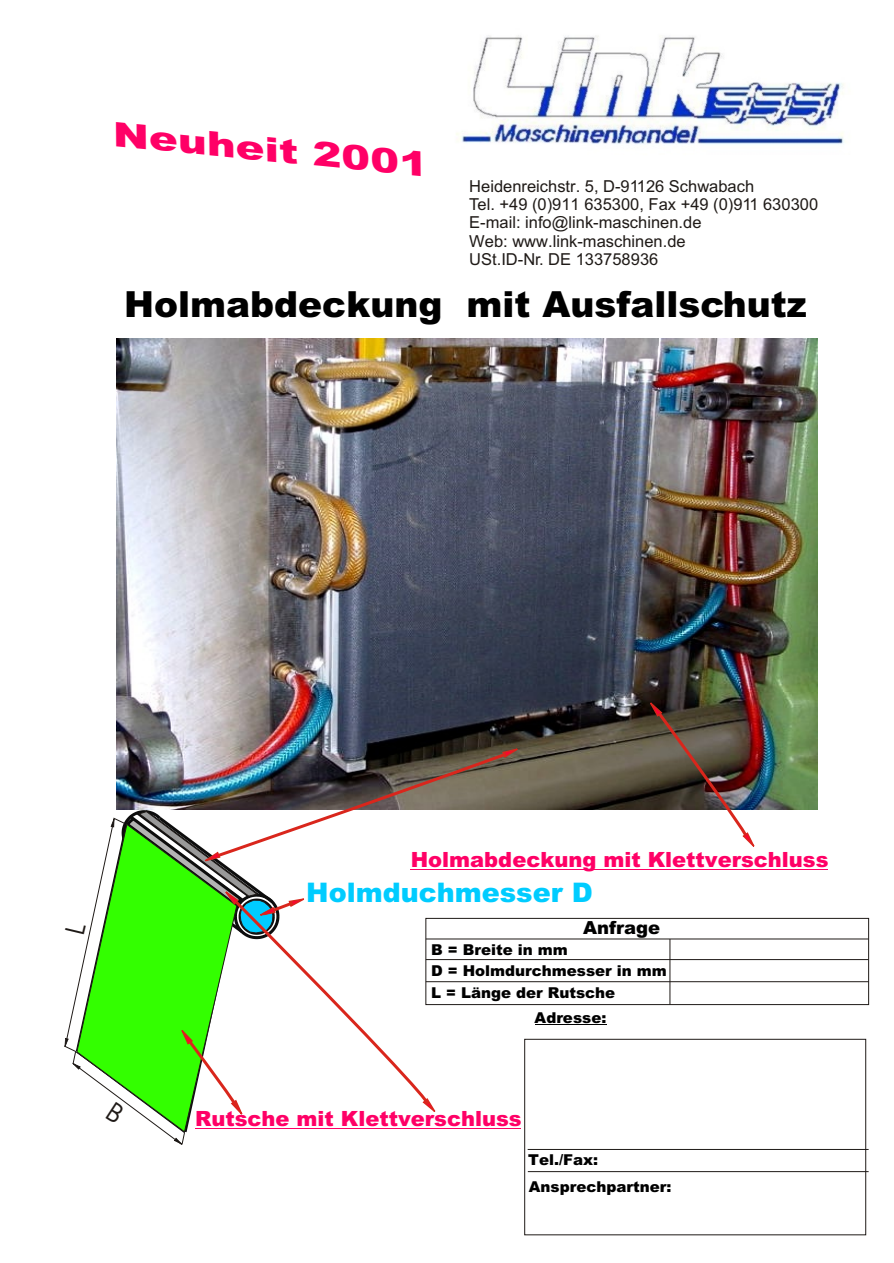
<style>
.page{position:relative;width:894px;height:1263px;background:#fff}
.page>*{position:absolute;margin:0;border:0;box-sizing:border-box;transform-origin:0 0}
.t1{font:900 36px "Arial";color:#000}
.t2{font:900 33.75px "Arial";color:#f06;scale:1.29 1}
.t3{font:900 27px "Arial";color:#0cf}
.t4{font:900 21px "Arial";color:#f06}
.t5{font:900 18px "Arial";color:#000}
.t6{font:16.5px/18.5px "Arial";color:#1f1a17}
.t7{font:900 15px/21.1px "Arial";color:#000}
</style>
<div class="page">
<img style="left:117px;top:339px;width:701px;height:470px">
<hr style="left:411px;top:869px;width:417px;height:1px;background:#f06">
<hr style="left:195px;top:1128px;width:326px;height:1px;background:#f06">
<img style="left:650px;top:702px;width:104px;height:145px">
<hr style="left:535px;top:1025px;width:72px;height:1px;background:#000">
<div style="left:426px;top:918px;width:443px;height:87px;border:1px solid #1f1a17"></div>
<hr style="left:426px;top:939px;width:443px;height:1px;background:#1f1a17">
<hr style="left:426px;top:959px;width:443px;height:1px;background:#1f1a17">
<hr style="left:426px;top:981px;width:443px;height:1px;background:#1f1a17">
<hr style="left:670px;top:939px;width:1px;height:66px;background:#1f1a17">
<div style="left:525px;top:1039px;width:341px;height:196px;border:1px solid #1f1a17"></div>
<hr style="left:528px;top:1149px;width:341px;height:1px;background:#1f1a17">
<hr style="left:528px;top:1171px;width:341px;height:1px;background:#1f1a17">
<img style="left:456px;top:35px;width:388px;height:109px">
<svg style="left:64px;top:748px;width:454px;height:397px"></svg>
<h2 class="t2" style="left:116px;top:121px;width:247px;rotate:6deg">Neuheit 2001</h2>
<p class="t6" style="left:469px;top:178px;width:350px">Heidenreichstr. 5, D-91126 Schwabach<br>Tel. +49 (0)911 635300, Fax +49 (0)911 630300<br>E-mail: info@link-maschinen.de<br>Web: www.link-maschinen.de<br>USt.ID-Nr. DE 133758936</p>
<h1 class="t1" style="left:124px;top:291px;width:684px">Holmabdeckung mit Ausfallschutz</h1>
<p class="t4" style="left:411px;top:852px;width:419px">Holmabdeckung mit Klettverschluss</p>
<h3 class="t3" style="left:306px;top:883px;width:288px">Holmduchmesser D</h3>
<p class="t5" style="left:583px;top:921px;width:79px">Anfrage</p>
<p class="t7" style="left:431px;top:941px;width:237px">B = Breite in mm<br>D = Holmdurchmesser in mm<br>L = Länge der Rutsche</p>
<p class="t7" style="left:535px;top:1009px;width:73px">Adresse:</p>
<p class="t4" style="left:195px;top:1111px;width:328px">Rutsche mit Klettverschluss</p>
<p class="t7" style="left:528px;top:1148px;width:145px;line-height:26.8px">Tel./Fax:<br>Ansprechpartner:</p>
</div>
